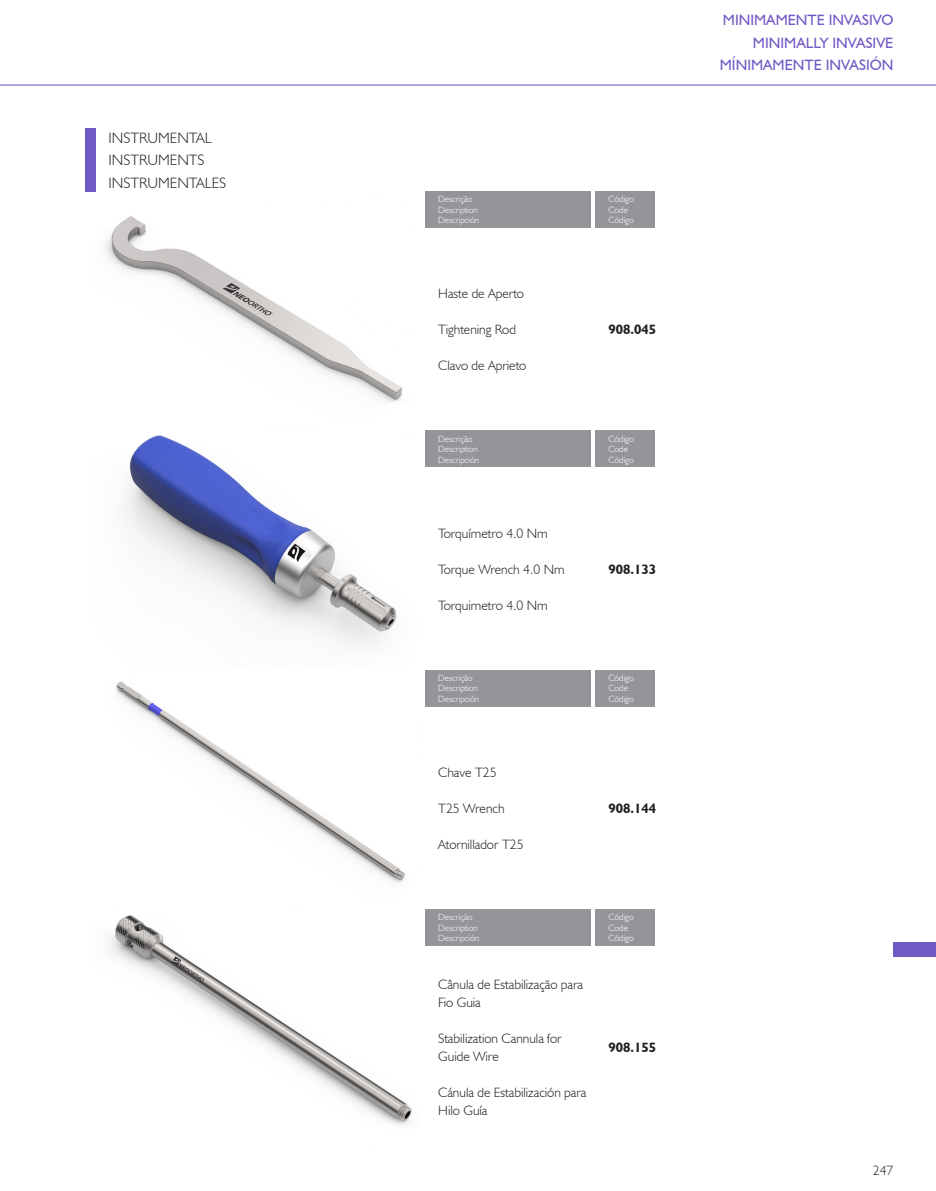
<style>
.page{position:relative;width:936px;height:1191px;background:#fff}
.page>*{position:absolute;margin:0;border:0;box-sizing:border-box;transform-origin:0 0}
.t1{font:15px/22.5px "Humanist 521 BT";color:#725ac5;text-align:right}
.t2{font:300 15px/22.5px "Humanist 521 BT";color:#231f20}
.desc-instrumental{font:300 13.5px/18px "Humanist 521 BT";color:#231f20}
.desc-instrumental-2{font:700 13.5px "Humanist 521 BT";color:#231f20}
.tabela-cabecalho{font:300 9px "Humanist 521 BT";color:#fff}
</style>
<div class="page">
<hr style="left:0;top:85px;width:935px;height:1px;background:#725ac5">
<div style="left:85px;top:128px;width:11px;height:63px;background:#725ac5"></div>
<div style="left:893px;top:942px;width:42px;height:15px;background:#725ac5"></div>
<div style="left:425px;top:191px;width:166px;height:36px;background:#939598"></div>
<div style="left:595px;top:191px;width:60px;height:36px;background:#939598"></div>
<img style="left:89px;top:191px;width:323px;height:934px">
<div style="left:425px;top:431px;width:166px;height:36px;background:#939598"></div>
<div style="left:595px;top:431px;width:60px;height:36px;background:#939598"></div>
<div style="left:425px;top:670px;width:166px;height:36px;background:#939598"></div>
<div style="left:595px;top:670px;width:60px;height:36px;background:#939598"></div>
<div style="left:425px;top:909px;width:166px;height:36px;background:#939598"></div>
<div style="left:595px;top:909px;width:60px;height:36px;background:#939598"></div>
<p class="t2" style="left:108px;top:126px;width:119px">INSTRUMENTAL<br>INSTRUMENTS<br>INSTRUMENTALES</p>
<p class="tabela-cabecalho" style="left:438px;top:194px;width:36px">Descrição</p>
<p class="tabela-cabecalho" style="left:438px;top:204px;width:41px">Description</p>
<p class="tabela-cabecalho" style="left:438px;top:215px;width:42px">Descripción</p>
<p class="desc-instrumental" style="left:438px;top:284px;width:87px">Haste de Aperto</p>
<p class="desc-instrumental" style="left:438px;top:320px;width:79px">Tightening Rod</p>
<p class="desc-instrumental" style="left:438px;top:356px;width:90px">Clavo de Aprieto</p>
<p class="tabela-cabecalho" style="left:438px;top:433px;width:36px">Descrição</p>
<p class="tabela-cabecalho" style="left:438px;top:443px;width:41px">Description</p>
<p class="tabela-cabecalho" style="left:438px;top:454px;width:42px">Descripción</p>
<p class="desc-instrumental" style="left:438px;top:523px;width:111px">Torquímetro 4.0 Nm</p>
<p class="desc-instrumental" style="left:438px;top:559px;width:128px">Torque Wrench 4.0 Nm</p>
<p class="desc-instrumental" style="left:438px;top:595px;width:111px">Torquimetro 4.0 Nm</p>
<p class="tabela-cabecalho" style="left:438px;top:672px;width:36px">Descrição</p>
<p class="tabela-cabecalho" style="left:438px;top:683px;width:41px">Description</p>
<p class="tabela-cabecalho" style="left:438px;top:693px;width:42px">Descripción</p>
<p class="desc-instrumental" style="left:438px;top:763px;width:60px">Chave T25</p>
<p class="desc-instrumental" style="left:438px;top:799px;width:68px">T25 Wrench</p>
<p class="desc-instrumental" style="left:438px;top:835px;width:87px">Atornillador T25</p>
<p class="tabela-cabecalho" style="left:608px;top:194px;width:27px">Código</p>
<p class="tabela-cabecalho" style="left:608px;top:204px;width:21px">Code</p>
<p class="tabela-cabecalho" style="left:608px;top:215px;width:27px">Código</p>
<p class="desc-instrumental-2" style="left:608px;top:321px;width:49px">908.045</p>
<p class="tabela-cabecalho" style="left:608px;top:433px;width:27px">Código</p>
<p class="tabela-cabecalho" style="left:608px;top:443px;width:21px">Code</p>
<p class="tabela-cabecalho" style="left:608px;top:454px;width:27px">Código</p>
<p class="desc-instrumental-2" style="left:608px;top:560px;width:49px">908.133</p>
<p class="tabela-cabecalho" style="left:608px;top:672px;width:27px">Código</p>
<p class="tabela-cabecalho" style="left:608px;top:683px;width:21px">Code</p>
<p class="tabela-cabecalho" style="left:608px;top:693px;width:27px">Código</p>
<p class="desc-instrumental-2" style="left:608px;top:799px;width:49px">908.144</p>
<p class="tabela-cabecalho" style="left:438px;top:911px;width:36px">Descrição</p>
<p class="tabela-cabecalho" style="left:438px;top:922px;width:41px">Description</p>
<p class="tabela-cabecalho" style="left:438px;top:932px;width:42px">Descripción</p>
<p class="desc-instrumental" style="left:438px;top:975px;width:146px">Cânula de Estabilização para<br>Fio Guia</p>
<p class="desc-instrumental" style="left:438px;top:1029px;width:125px">Stabilization Cannula for<br>Guide Wire</p>
<p class="desc-instrumental" style="left:438px;top:1083px;width:150px">Cánula de Estabilización para<br>Hilo Guía</p>
<p class="tabela-cabecalho" style="left:608px;top:911px;width:27px">Código</p>
<p class="tabela-cabecalho" style="left:608px;top:922px;width:21px">Code</p>
<p class="tabela-cabecalho" style="left:608px;top:932px;width:27px">Código</p>
<p class="desc-instrumental-2" style="left:608px;top:1039px;width:49px">908.155</p>
<p class="t1" style="left:719px;top:9px;width:175px">MINIMAMENTE INVASIVO<br>MINIMALLY INVASIVE<br>MÍNIMAMENTE INVASIÓN</p>
<p class="desc-instrumental" style="left:872px;top:1161px;width:22px">247</p>
</div>
